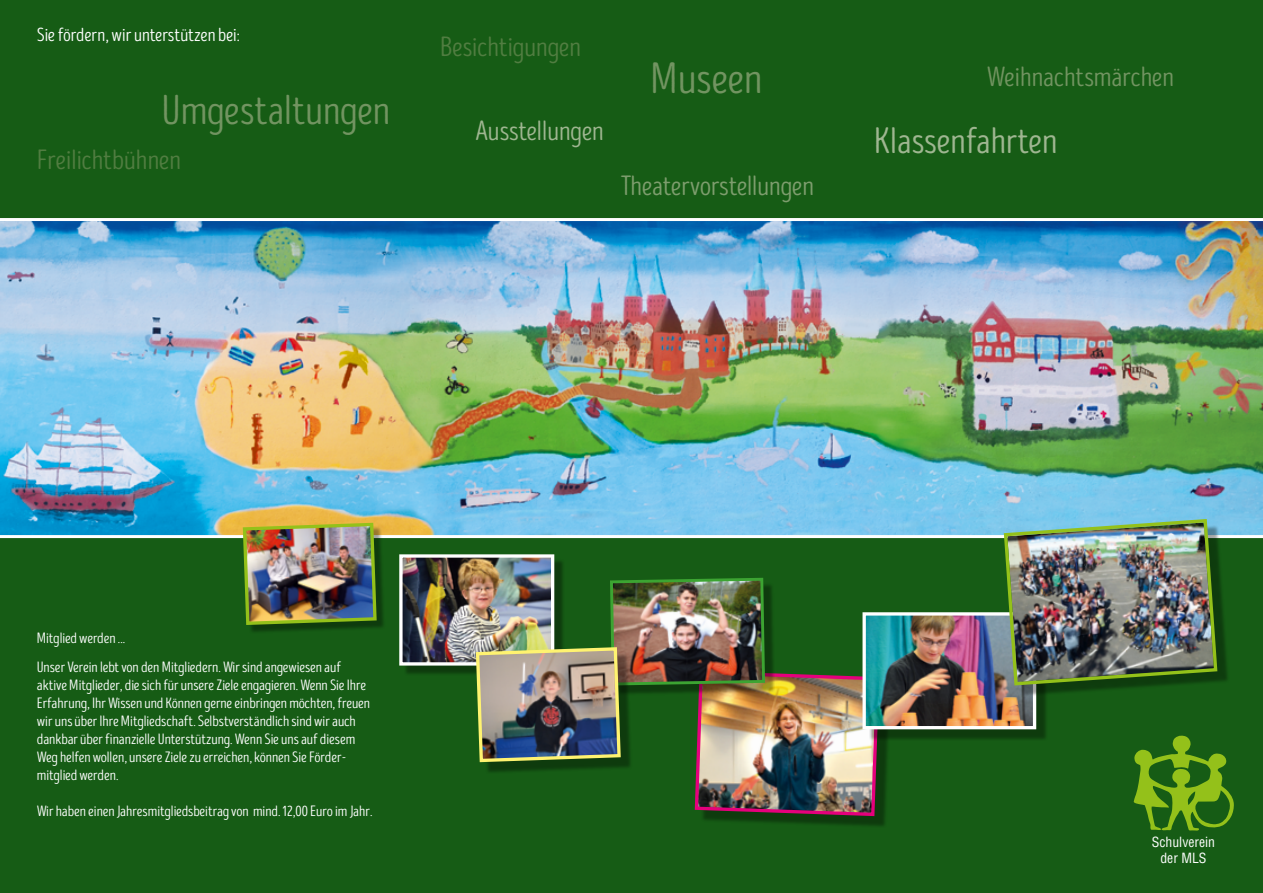
<style>
.page{position:relative;width:1263px;height:893px;background:#165c15}
.page>*{position:absolute;margin:0;border:0;box-sizing:border-box;transform-origin:0 0}
.t1{font:43.95px "Intro Head R Base";color:#729461}
.t2{font:41.85px "Intro Head R Base";color:#729461}
.t3{font:36.9px "Intro Head R Base";color:#9fb691}
.t4{font:27.9px "Intro Head R Base";letter-spacing:-.01em;color:#517d41}
.t5{font:27.9px "Intro Head R Base";letter-spacing:-.01em;color:#7d9d6d}
.t6{font:27.9px "Intro Head R Base";letter-spacing:-.01em;color:#729461}
.t7{font:27.9px "Intro Head R Base";color:#9fb691}
.t8{font:18.9px "Intro Head R Base";letter-spacing:-.01em;color:#fff}
.t9{font:15px/18px "Intro Head R Base";letter-spacing:-.01em;color:#fff}
.t10{font:condensed 13.65px/16px "Helvetica LT Std";color:#fff;text-align:center}
</style>
<div class="page">
<img style="left:0;top:221px;width:1263px;height:314px">
<div style="left:701px;top:677px;width:190px;height:151px;background:#000;opacity:.35"></div>
<div style="left:404px;top:559px;width:161px;height:117px;background:#000;opacity:.35"></div>
<img style="left:403px;top:558px;width:147px;height:104px">
<div style="left:399px;top:554px;width:155px;height:112px;border:3px solid #fff"></div>
<img style="left:474px;top:576px;width:407px;height:242px">
<div style="left:869px;top:618px;width:179px;height:123px;background:#000;opacity:.35"></div>
<img style="left:866px;top:616px;width:166px;height:109px">
<div style="left:862px;top:612px;width:174px;height:117px;border:3px solid #fff"></div>
<svg style="left:1134px;top:735px;width:100px;height:96px"></svg>
<hr style="left:0;top:218px;width:1263px;height:3px;background:#fff">
<hr style="left:0;top:535px;width:1263px;height:3px;background:#fff">
<div style="left:1010px;top:525px;width:219px;height:172px;background:#000;opacity:.35"></div>
<img style="left:1002px;top:517px;width:217px;height:170px">
<div style="left:246px;top:526px;width:140px;height:108px;background:#000;opacity:.35"></div>
<img style="left:241px;top:521px;width:137px;height:106px">
<p class="t8" style="left:37px;top:25px;width:205px">Sie fördern, wir unterstützen bei:</p>
<h2 class="t2" style="left:162px;top:88px;width:230px">Umgestaltungen</h2>
<h3 class="t4" style="left:37px;top:145px;width:146px">Freilichtbühnen</h3>
<h3 class="t4" style="left:440px;top:31px;width:143px">Besichtigungen</h3>
<h3 class="t7" style="left:476px;top:116px;width:130px">Ausstellungen</h3>
<h1 class="t1" style="left:651px;top:55px;width:113px">Museen</h1>
<h3 class="t5" style="left:621px;top:171px;width:195px">Theatervorstellungen</h3>
<h3 class="t6" style="left:987px;top:61px;width:189px">Weihnachtsmärchen</h3>
<h3 class="t3" style="left:874px;top:120px;width:185px">Klassenfahrten</h3>
<p class="t9" style="left:37px;top:629px;width:90px">Mitglied werden ...</p>
<p class="t9" style="left:37px;top:658px;width:335px">Unser Verein lebt von den Mitgliedern. Wir sind angewiesen auf aktive Mitglieder, die sich für unsere Ziele engagieren. Wenn Sie Ihre Erfahrung, Ihr Wissen und Können gerne einbringen möchten, freuen wir uns über Ihre Mitgliedschaft. Selbstverständlich sind wir auch dankbar über finanzielle Unterstützung. Wenn Sie uns auf diesem Weg helfen wollen, unsere Ziele zu erreichen, können Sie Förder&shy;mitglied werden.</p>
<p class="t9" style="left:37px;top:802px;width:337px">Wir haben einen Jahresmitgliedsbeitrag von mind. 12,00 Euro im Jahr.</p>
<p class="t10" style="left:1152px;top:833px;width:65px">Schulverein der MLS</p>
</div>
